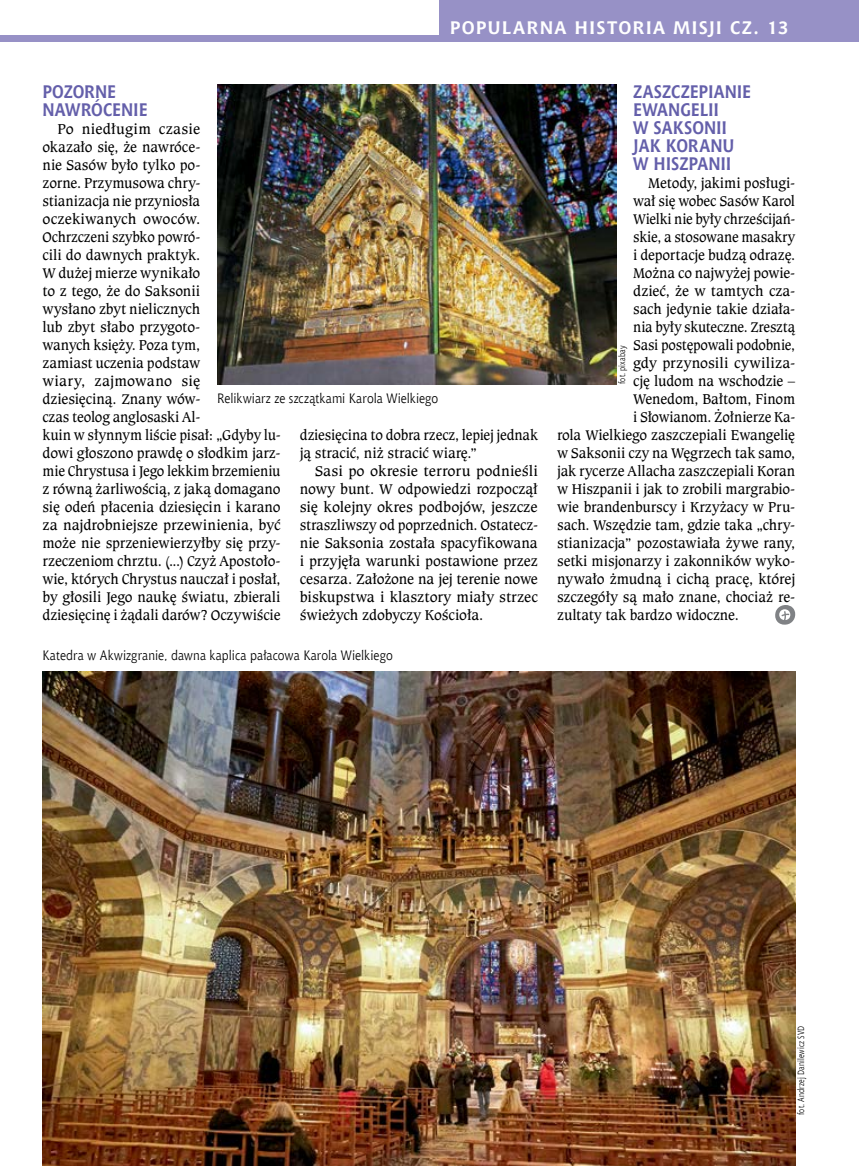
<style>
.page{position:relative;width:859px;height:1166px;background:#fff}
.page>*{position:absolute;margin:0;border:0;box-sizing:border-box;transform-origin:0 0}
.t1{font:700 18px/18px "Chianti EU";letter-spacing:-.005em;color:#645faa;scale:.9 1}
.t2{font:700 18px "Chianti EU";letter-spacing:.06em;color:#fff}
.t3{font:15px/18px "Caxton Bk EU";letter-spacing:-.01em;color:#000}
.t4{font:15px "Caxton Bk EU";letter-spacing:-.01em;color:#000;scale:.95 1}
.t5{font:15px "Caxton Bk EU";letter-spacing:-.01em;color:#000;scale:.96 1}
.t6{font:15px "Caxton Bk EU";letter-spacing:.01em;color:#000}
.t7{font:13.5px "Chianti EU";letter-spacing:.01em;color:#000;scale:.9 1}
.t8{font:9px "Chianti EU";letter-spacing:.02em;color:#000;scale:.8 1}
</style>
<div class="page">
<div style="left:0;top:0;width:859px;height:41px;background:#9791c6"></div>
<div style="left:0;top:0;width:438px;height:34px;background:#fff"></div>
<img style="left:43px;top:671px;width:752px;height:494px">
<img style="left:217px;top:85px;width:399px;height:299px">
<svg style="left:775px;top:605px;width:20px;height:19px"></svg>
<p class="t2" style="left:450px;top:17px;width:340px">POPULARNA HISTORIA MISJI CZ. 13</p>
<p class="t1" style="left:43px;top:83px;width:118px">POZORNE<br>NAWRÓCENIE</p>
<p class="t3" style="left:43px;top:120px;width:240px;text-indent:15px">Po niedługim czasie<br>okazało się, że nawróce-<br>nie Sasów było tylko po-<br>zorne. Przymusowa chry-<br>stianizacja nie przyniosła oczekiwanych owoców.<br>Ochrzczeni szybko powró-<br>cili do dawnych praktyk.<br>W dużej mierze wynikało<br>to z tego, że do Saksonii<br>wysłano zbyt nielicznych<br>lub zbyt słabo przygoto-<br>wanych księży. Poza tym,<br>zamiast uczenia podstaw<br>wiary, zajmowano się<br>dziesięciną. Znany wów-<br>czas teolog anglosaski Al-<br>kuin w słynnym liście pisał: „Gdyby lu&shy;dowi głoszono prawdę o słodkim jarz&shy;mie Chrystusa i Jego lekkim brzemieniu z równą żarliwością, z jaką domagano się odeń płacenia dziesięcin i karano za najdrobniejsze przewinienia, być może nie sprzeniewierzyłby się przy&shy;rzeczeniom chrztu. (...) Czyż Apostoło&shy;wie, których Chrystus nauczał i posłał, by głosili Jego naukę światu, zbierali dziesięcinę i żądali darów? Oczywiście</p>
<p class="t7" style="left:217px;top:390px;width:247px">Relikwiarz ze szczątkami Karola Wielkiego</p>
<p class="t3" style="left:300px;top:425px;width:240px">dziesięcina to dobra rzecz, lepiej jednak ją stracić, niż stracić wiarę.”</p>
<p class="t3" style="left:300px;top:461px;width:240px;text-align:justify;text-indent:15px">Sasi po okresie terroru podnieśli nowy bunt. W odpowiedzi rozpoczął się kolejny okres podbojów, jeszcze straszliwszy od poprzednich. Ostatecz&shy;nie Saksonia została spacyfikowana i przyjęła warunki postawione przez cesarza. Założone na jej terenie nowe biskupstwa i klasztory miały strzec świeżych zdobyczy Kościoła.</p>
<p class="t7" style="left:43px;top:647px;width:391px">Katedra w Akwizgranie, dawna kaplica pałacowa Karola Wielkiego</p>
<p class="t1" style="left:633px;top:83px;width:133px">ZASZCZEPIANIE<br>EWANGELII<br>W SAKSONII<br>JAK KORANU<br>W HISZPANII</p>
<p class="t3" style="left:648px;top:174px;width:149px">Metody, jakimi posługi-</p>
<p class="t3" style="left:633px;top:192px;width:164px">wał się wobec Sasów Karol</p>
<p class="t4" style="left:633px;top:210px;width:172px">Wielki nie były chrześcijań-</p>
<p class="t5" style="left:633px;top:228px;width:170px">skie, a stosowane masakry</p>
<p class="t3" style="left:633px;top:246px;width:164px">i deportacje budzą odrazę.</p>
<p class="t3" style="left:633px;top:264px;width:164px">Można co najwyżej powie-</p>
<p class="t3" style="left:633px;top:282px;width:164px">dzieć, że w tamtych cza-</p>
<p class="t3" style="left:633px;top:300px;width:164px">sach jedynie takie działa-</p>
<p class="t4" style="left:633px;top:318px;width:172px">nia były skuteczne. Zresztą</p>
<p class="t4" style="left:633px;top:336px;width:172px">Sasi postępowali podobnie,</p>
<p class="t6" style="left:633px;top:354px;width:164px">gdy przynosili cywiliza-</p>
<p class="t3" style="left:633px;top:372px;width:163px">cję ludom na wschodzie –</p>
<p class="t3" style="left:633px;top:390px;width:164px">Wenedom, Bałtom, Finom</p>
<p class="t5" style="left:633px;top:408px;width:170px">i Słowianom. Żołnierze Ka-</p>
<p class="t3" style="left:557px;top:426px;width:240px">rola Wielkiego zaszczepiali Ewangelię</p>
<p class="t3" style="left:557px;top:444px;width:240px">w Saksonii czy na Węgrzech tak samo,</p>
<p class="t3" style="left:557px;top:462px;width:240px">jak rycerze Allacha zaszczepiali Koran</p>
<p class="t3" style="left:557px;top:480px;width:240px">w Hiszpanii i jak to zrobili margrabio-</p>
<p class="t3" style="left:557px;top:498px;width:240px">wie brandenburscy i Krzyżacy w Pru-</p>
<p class="t3" style="left:557px;top:516px;width:240px">sach. Wszędzie tam, gdzie taka „chry-</p>
<p class="t3" style="left:557px;top:534px;width:240px">stianizacja” pozostawiała żywe rany,</p>
<p class="t3" style="left:557px;top:552px;width:240px">setki misjonarzy i zakonników wyko-</p>
<p class="t3" style="left:557px;top:570px;width:240px">nywało żmudną i cichą pracę, której</p>
<p class="t3" style="left:557px;top:588px;width:240px">szczegóły są mało znane, chociaż re-</p>
<p class="t3" style="left:557px;top:606px;width:183px">zultaty tak bardzo widoczne.</p>
<p class="t8" style="left:616px;top:384px;width:50px;rotate:-90deg">fot. pixabay</p>
<p class="t8" style="left:795px;top:1114px;width:113px;rotate:-90deg">fot. Andrzej Danilewicz SVD</p>
</div>
